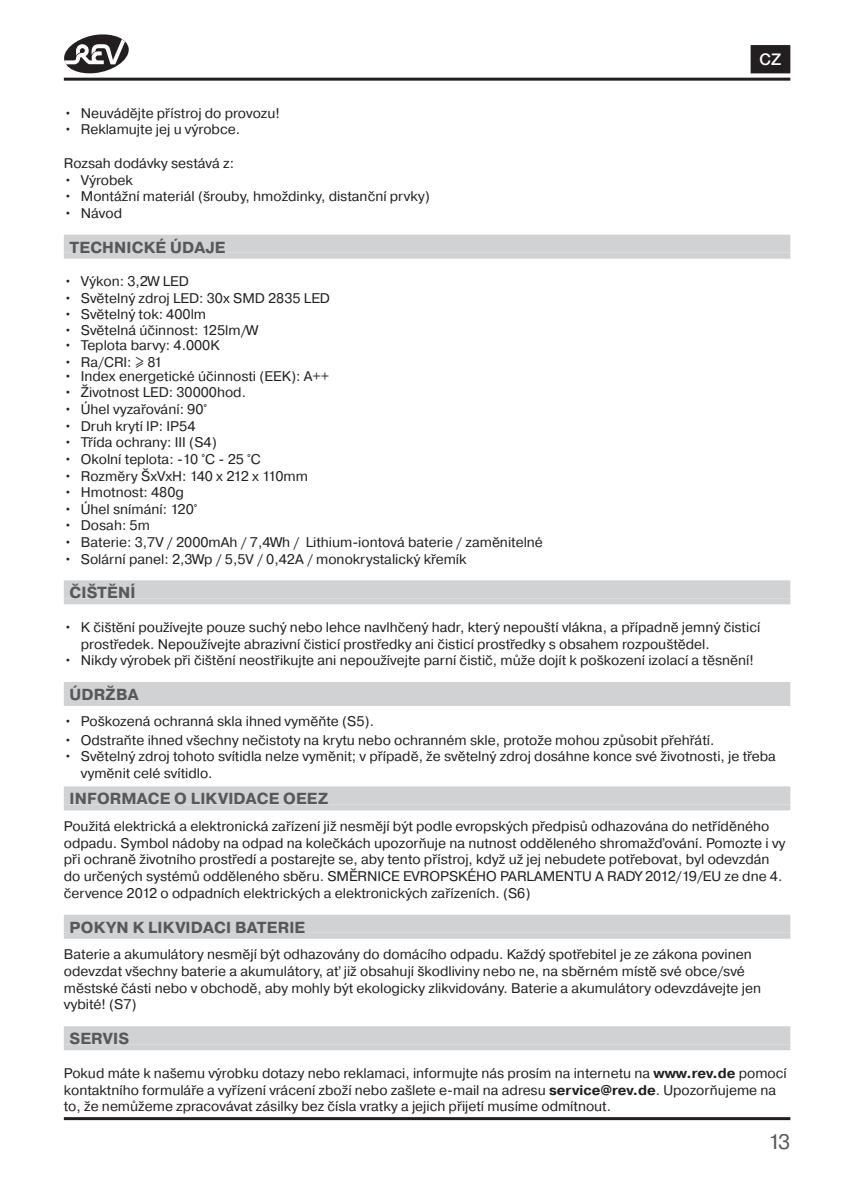
<style>
.page{position:relative;width:851px;height:1196px;background:#fff}
.page>*{position:absolute;margin:0;border:0;box-sizing:border-box;transform-origin:0 0}
.t1{font:21px "Pragmatica";color:#57585a}
.t2{font:700 16px "Pragmatica";letter-spacing:.01em;color:#57585a}
.t3{font:500 16px "Helvetica Neue LT";color:#fff}
.t4{font:14px/16.8px "Pragmatica";color:#231f20}
.s1{font-weight:700}
</style>
<div class="page">
<hr style="left:64px;top:78px;width:725px;height:3px;background:#231f20">
<hr style="left:64px;top:1117px;width:725px;height:3px;background:#231f20">
<svg style="left:64px;top:34px;width:65px;height:39px"></svg>
<div style="left:751px;top:46px;width:37px;height:26px;background:#231f20"></div>
<div style="left:750px;top:45px;width:39px;height:28px;border:2px solid #231f20"></div>
<div style="left:64px;top:235px;width:725px;height:18px;background:#d1d2d4"></div>
<div style="left:64px;top:253px;width:725px;height:6px;background:#d1d2d4"></div>
<div style="left:64px;top:580px;width:725px;height:18px;background:#d1d2d4"></div>
<div style="left:64px;top:598px;width:725px;height:6px;background:#d1d2d4"></div>
<div style="left:64px;top:682px;width:725px;height:18px;background:#d1d2d4"></div>
<div style="left:64px;top:700px;width:725px;height:6px;background:#d1d2d4"></div>
<div style="left:64px;top:786px;width:725px;height:18px;background:#d1d2d4"></div>
<div style="left:64px;top:804px;width:725px;height:6px;background:#d1d2d4"></div>
<div style="left:64px;top:915px;width:725px;height:18px;background:#d1d2d4"></div>
<div style="left:64px;top:933px;width:725px;height:6px;background:#d1d2d4"></div>
<div style="left:64px;top:1026px;width:725px;height:18px;background:#d1d2d4"></div>
<div style="left:64px;top:1044px;width:725px;height:6px;background:#d1d2d4"></div>
<p class="t4" style="left:64px;top:105px;width:217px">• Neuvádějte přístroj do provozu!</p>
<p class="t4" style="left:64px;top:122px;width:178px">• Reklamujte jej u výrobce.</p>
<p class="t4" style="left:64px;top:155px;width:172px">Rozsah dodávky sestává z:</p>
<p class="t4" style="left:64px;top:172px;width:71px">• Výrobek</p>
<p class="t4" style="left:64px;top:188px;width:367px">• Montážní materiál (šrouby, hmoždinky, distanční prvky)</p>
<p class="t4" style="left:64px;top:205px;width:60px">• Návod</p>
<p class="t2" style="left:70px;top:237px;width:157px">TECHNICKÉ ÚDAJE</p>
<p class="t4" style="left:64px;top:273px;width:126px">• Výkon: 3,2W LED</p>
<p class="t4" style="left:64px;top:290px;width:267px">• Světelný zdroj LED: 30x SMD 2835 LED</p>
<p class="t4" style="left:64px;top:306px;width:144px">• Světelný tok: 400lm</p>
<p class="t4" style="left:64px;top:337px;width:157px">• Teplota barvy: 4.000K</p>
<p class="t4" style="left:64px;top:354px;width:100px">• Ra/CRI: ≥ 81</p>
<p class="t4" style="left:64px;top:385px;width:184px">• Životnost LED: 30000hod.</p>
<p class="t4" style="left:64px;top:401px;width:145px">• Úhel vyzařování: 90°</p>
<p class="t4" style="left:64px;top:418px;width:133px">• Druh krytí IP: IP54</p>
<p class="t4" style="left:64px;top:434px;width:154px">• Třída ochrany: III (S4)</p>
<p class="t4" style="left:64px;top:451px;width:198px">• Okolní teplota: -10 °C - 25 °C</p>
<p class="t4" style="left:64px;top:468px;width:245px">• Rozměry ŠxVxH: 140 x 212 x 110mm</p>
<p class="t4" style="left:64px;top:484px;width:122px">• Hmotnost: 480g</p>
<p class="t4" style="left:64px;top:501px;width:135px">• Úhel snímání: 120°</p>
<p class="t4" style="left:64px;top:517px;width:88px">• Dosah: 5m</p>
<p class="t4" style="left:64px;top:534px;width:480px">• Baterie: 3,7V / 2000mAh / 7,4Wh / Lithium-iontová baterie / zaměnitelné</p>
<p class="t4" style="left:64px;top:551px;width:404px">• Solární panel: 2,3Wp / 5,5V / 0,42A / monokrystalický křemík</p>
<p class="t4" style="left:64px;top:322px;width:196px">• Světelná účinnost: 125lm/W</p>
<p class="t4" style="left:64px;top:368px;width:267px">• Index energetické účinnosti (EEK): A++</p>
<p class="t2" style="left:70px;top:582px;width:67px">ČIŠTĚNÍ</p>
<p class="t3" style="left:759px;top:50px;width:23px">CZ</p>
<p class="t4" style="left:81px;top:619px;width:680px;text-indent:-17px">• K čištění používejte pouze suchý nebo lehce navlhčený hadr, který nepouští vlákna, a případně jemný čisticí prostředek. Nepoužívejte abrazivní čisticí prostředky ani čisticí prostředky s obsahem rozpouštědel.</p>
<p class="t4" style="left:64px;top:652px;width:691px">• Nikdy výrobek při čištění neostřikujte ani nepoužívejte parní čistič, může dojít k poškození izolací a těsnění!</p>
<p class="t2" style="left:70px;top:684px;width:70px">ÚDRŽBA</p>
<p class="t4" style="left:64px;top:732px;width:651px">• Odstraňte ihned všechny nečistoty na krytu nebo ochranném skle, protože mohou způsobit přehřátí.</p>
<p class="t4" style="left:81px;top:748px;width:696px;text-indent:-17px">• Světelný zdroj tohoto svítidla nelze vyměnit; v případě, že světelný zdroj dosáhne konce své životnosti, je třeba vyměnit celé svítidlo.</p>
<p class="t2" style="left:70px;top:788px;width:260px">INFORMACE O LIKVIDACE OEEZ</p>
<p class="t4" style="left:64px;top:818px;width:722px">Použitá elektrická a elektronická zařízení již nesmějí být podle evropských předpisů odhazována do netříděného odpadu. Symbol nádoby na odpad na kolečkách upozorňuje na nutnost odděleného shromažďování. Pomozte i vy při ochraně životního prostředí a postarejte se, aby tento přístroj, když už jej nebudete potřebovat, byl odevzdán do určených systémů odděleného sběru. SMĚRNICE EVROPSKÉHO PARLAMENTU A RADY 2012/19/EU ze dne 4. července 2012 o odpadních elektrických a elektronických zařízeních. (S6)</p>
<p class="t2" style="left:70px;top:917px;width:237px">POKYN K LIKVIDACI BATERIE</p>
<p class="t4" style="left:64px;top:946px;width:698px">Baterie a akumulátory nesmějí být odhazovány do domácího odpadu. Každý spotřebitel je ze zákona povinen odevzdat všechny baterie a akumulátory, ať již obsahují škodliviny nebo ne, na sběrném místě své obce/své městské části nebo v obchodě, aby mohly být ekologicky zlikvidovány. Baterie a akumulátory odevzdávejte jen vybité! (S7)</p>
<p class="t2" style="left:70px;top:1028px;width:61px">SERVIS</p>
<p class="t4" style="left:64px;top:1065px;width:724px">Pokud máte k našemu výrobku dotazy nebo reklamaci, informujte nás prosím na internetu na <span class="s1">www.rev.de</span> pomocí kontaktního formuláře a vyřízení vrácení zboží nebo zašlete e-mail na adresu <span class="s1">service@rev.de</span>. Upozorňujeme na to, že nemůžeme zpracovávat zásilky bez čísla vratky a jejich přijetí musíme odmítnout.</p>
<p class="t4" style="left:64px;top:713px;width:311px">• Poškozená ochranná skla ihned vyměňte (S5).</p>
<h1 class="t1" style="left:767px;top:1129px;width:24px">13</h1>
</div>
